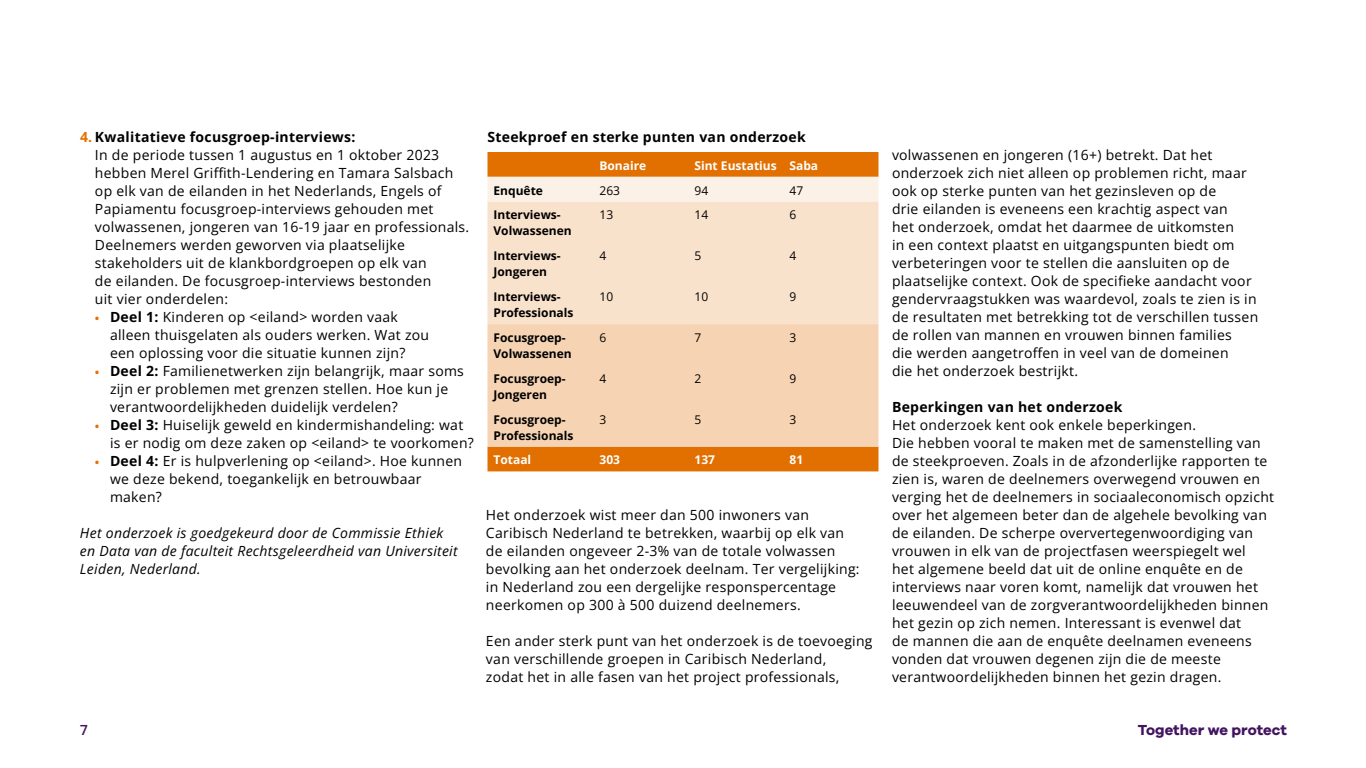
<style>
.page{position:relative;width:1366px;height:768px;background:#fff}
.page>*{position:absolute;margin:0;border:0;box-sizing:border-box;transform-origin:0 0}
.t1{font:700 15px "Galano Grotesque";color:#42145f}
.t2{font:500 15px "Galano Grotesque";color:#42145f}
.t3{font:14px/18px "Open Sans";letter-spacing:.02em;color:#000}
.t4{font:italic 14px/18px "Open Sans";letter-spacing:.02em;color:#000}
.t5{font:12px/16px "Open Sans";color:#000}
.t6{font:12px "Open Sans";color:#fff}
.s1{color:#e17000}
.s2{font-size:10px;color:#e17000}
</style>
<div class="page">
<div style="left:488px;top:152px;width:390px;height:319px;background:#e17000"></div>
<div style="left:488px;top:177px;width:390px;height:25px;background:#fcf1e6"></div>
<div style="left:488px;top:202px;width:390px;height:122px;background:#f9e2cc"></div>
<div style="left:488px;top:324px;width:390px;height:123px;background:#f6d4b3"></div>
<p class="t3" style="left:95px;top:128px;width:376px;text-indent:-15px"><span class="s1">4.</span> Kwalitatieve focusgroep-interviews:<br>In de periode tussen 1 augustus en 1 oktober 2023 hebben Merel Griffith-Lendering en Tamara Salsbach op elk van de eilanden in het Nederlands, Engels of Papiamentu focusgroep-interviews gehouden met volwassenen, jongeren van 16-19 jaar en professionals.<br>Deelnemers werden geworven via plaatselijke stakeholders uit de klankbordgroepen op elk van<br>de eilanden. De focusgroep-interviews bestonden<br>uit vier onderdelen:</p>
<p class="t3" style="left:110px;top:308px;width:321px;text-indent:-15px"><span class="s2">•</span> Deel 1: Kinderen op &lt;eiland&gt; worden vaak alleen thuisgelaten als ouders werken. Wat zou een oplossing voor die situatie kunnen zijn?</p>
<p class="t3" style="left:110px;top:362px;width:355px;text-indent:-15px"><span class="s2">•</span> Deel 2: Familienetwerken zijn belangrijk, maar soms zijn er problemen met grenzen stellen. Hoe kun je verantwoordelijkheden duidelijk verdelen?</p>
<p class="t3" style="left:110px;top:416px;width:366px;text-indent:-15px"><span class="s2">•</span> Deel 3: Huiselijk geweld en kindermishandeling: wat is er nodig om deze zaken op &lt;eiland&gt; te voorkomen?</p>
<p class="t3" style="left:110px;top:452px;width:354px;text-indent:-15px"><span class="s2">•</span> Deel 4: Er is hulpverlening op &lt;eiland&gt;. Hoe kunnen we deze bekend, toegankelijk en betrouwbaar maken?</p>
<p class="t4" style="left:80px;top:523px;width:379px">Het onderzoek is goedgekeurd door de Commissie Ethiek en Data van de faculteit Rechtsgeleerdheid van Universiteit<br>Leiden, Nederland.</p>
<p class="t3" style="left:488px;top:128px;width:320px">Steekproef en sterke punten van onderzoek</p>
<p class="t6" style="left:600px;top:157px;width:48px">Bonaire</p>
<p class="t6" style="left:695px;top:157px;width:125px">Sint Eustatius Saba</p>
<p class="t5" style="left:494px;top:182px;width:51px">Enquête</p>
<p class="t5" style="left:600px;top:182px;width:22px">263</p>
<p class="t5" style="left:695px;top:182px;width:15px">94</p>
<p class="t5" style="left:790px;top:182px;width:15px">47</p>
<p class="t5" style="left:494px;top:207px;width:80px">Interviews-<br>Volwassenen</p>
<p class="t5" style="left:600px;top:207px;width:15px">13</p>
<p class="t5" style="left:695px;top:207px;width:15px">14</p>
<p class="t5" style="left:790px;top:207px;width:8px">6</p>
<p class="t5" style="left:494px;top:248px;width:69px">Interviews-<br>Jongeren</p>
<p class="t5" style="left:600px;top:248px;width:8px">4</p>
<p class="t5" style="left:695px;top:248px;width:8px">5</p>
<p class="t5" style="left:790px;top:248px;width:8px">4</p>
<p class="t5" style="left:494px;top:288px;width:81px">Interviews-<br>Professionals</p>
<p class="t5" style="left:600px;top:288px;width:15px">10</p>
<p class="t5" style="left:695px;top:288px;width:15px">10</p>
<p class="t5" style="left:790px;top:288px;width:8px">9</p>
<p class="t5" style="left:494px;top:329px;width:80px">Focusgroep-<br>Volwassenen</p>
<p class="t5" style="left:600px;top:329px;width:8px">6</p>
<p class="t5" style="left:695px;top:329px;width:8px">7</p>
<p class="t5" style="left:790px;top:329px;width:8px">3</p>
<p class="t5" style="left:494px;top:370px;width:74px">Focusgroep-<br>Jongeren</p>
<p class="t5" style="left:600px;top:370px;width:8px">4</p>
<p class="t5" style="left:695px;top:370px;width:8px">2</p>
<p class="t5" style="left:790px;top:370px;width:8px">9</p>
<p class="t5" style="left:494px;top:411px;width:81px">Focusgroep-<br>Professionals</p>
<p class="t5" style="left:600px;top:411px;width:8px">3</p>
<p class="t5" style="left:695px;top:411px;width:8px">5</p>
<p class="t5" style="left:790px;top:411px;width:8px">3</p>
<p class="t6" style="left:494px;top:452px;width:39px">Totaal</p>
<p class="t6" style="left:600px;top:452px;width:22px">303</p>
<p class="t6" style="left:695px;top:452px;width:22px">137</p>
<p class="t6" style="left:790px;top:452px;width:15px">81</p>
<p class="t3" style="left:486px;top:506px;width:375px">Het onderzoek wist meer dan 500 inwoners van Caribisch Nederland te betrekken, waarbij op elk van de eilanden ongeveer 2-3% van de totale volwassen bevolking aan het onderzoek deelnam. Ter vergelijking: in Nederland zou een dergelijke responspercentage neerkomen op 300 à 500 duizend deelnemers.</p>
<p class="t3" style="left:486px;top:632px;width:388px">Een ander sterk punt van het onderzoek is de toevoeging van verschillende groepen in Caribisch Nederland,<br>zodat het in alle fasen van het project professionals,</p>
<p class="t3" style="left:892px;top:146px;width:368px">volwassenen en jongeren (16+) betrekt. Dat het onderzoek zich niet alleen op problemen richt, maar ook op sterke punten van het gezinsleven op de<br>drie eilanden is eveneens een krachtig aspect van<br>het onderzoek, omdat het daarmee de uitkomsten<br>in een context plaatst en uitgangspunten biedt om verbeteringen voor te stellen die aansluiten op de plaatselijke context. Ook de specifieke aandacht voor gendervraagstukken was waardevol, zoals te zien is in de resultaten met betrekking tot de verschillen tussen de rollen van mannen en vrouwen binnen families<br>die werden aangetroffen in veel van de domeinen<br>die het onderzoek bestrijkt.</p>
<p class="t3" style="left:892px;top:398px;width:384px">Beperkingen van het onderzoek<br>Het onderzoek kent ook enkele beperkingen.<br>Die hebben vooral te maken met de samenstelling van de steekproeven. Zoals in de afzonderlijke rapporten te zien is, waren de deelnemers overwegend vrouwen en verging het de deelnemers in sociaaleconomisch opzicht over het algemeen beter dan de algehele bevolking van de eilanden. De scherpe oververtegenwoordiging van vrouwen in elk van de projectfasen weerspiegelt wel<br>het algemene beeld dat uit de online enquête en de interviews naar voren komt, namelijk dat vrouwen het leeuwendeel van de zorgverantwoordelijkheden binnen het gezin op zich nemen. Interessant is evenwel dat<br>de mannen die aan de enquête deelnamen eveneens vonden dat vrouwen degenen zijn die de meeste verantwoordelijkheden binnen het gezin dragen.</p>
<p class="t2" style="left:80px;top:721px;width:9px">7</p>
<p class="t1" style="left:1138px;top:721px;width:151px">Together we protect</p>
</div>
